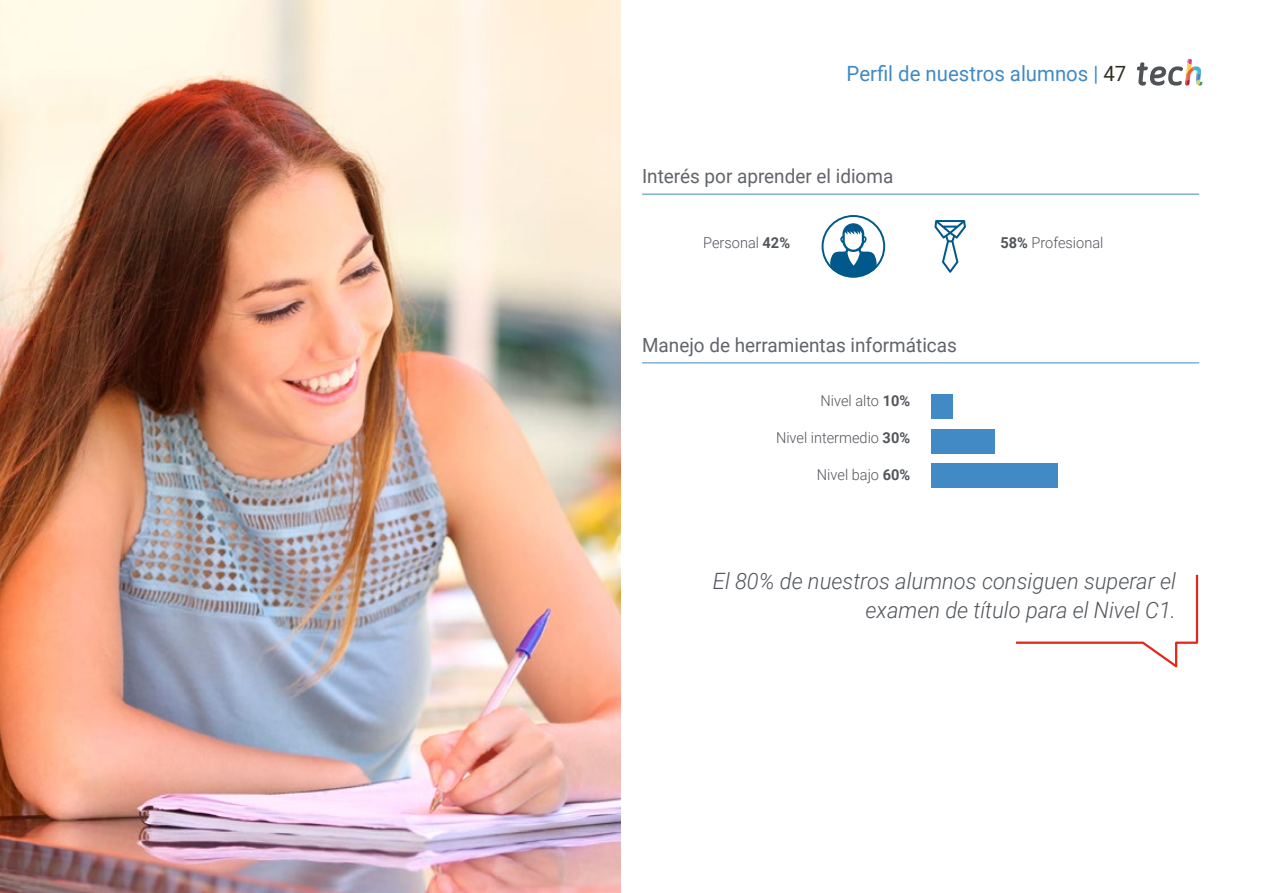
<style>
.page{position:relative;width:1263px;height:893px;background:#fff}
.page>*{position:absolute;margin:0;border:0;box-sizing:border-box;transform-origin:0 0}
.t1{font:italic 300 22.5px/28.5px "Roboto";color:#52555b;text-align:right}
.t2{font:21px "Roboto";color:#418ac5}
.t3{font:19.5px "Roboto";color:#61646a}
.t4{font:300 15px "Roboto";color:#52555b}
.s1{color:#312e20}
.s2{font-weight:700}
</style>
<div class="page">
<div style="left:931px;top:394px;width:21px;height:25px;background:#418ac5"></div>
<div style="left:931px;top:429px;width:64px;height:24px;background:#418ac5"></div>
<div style="left:931px;top:463px;width:127px;height:25px;background:#418ac5"></div>
<hr style="left:642px;top:362px;width:557px;height:1px;background:#418ac5">
<hr style="left:642px;top:194px;width:557px;height:1px;background:#418ac5">
<svg style="left:934px;top:220px;width:32px;height:53px"></svg>
<svg style="left:821px;top:215px;width:64px;height:63px"></svg>
<img style="left:0;top:0;width:621px;height:893px">
<svg style="left:1016px;top:574px;width:183px;height:94px"></svg>
<svg style="left:1137px;top:59px;width:65px;height:27px"></svg>
<p class="t2" style="left:847px;top:59px;width:281px">Perfil de nuestros alumnos | <span class="s1">47</span></p>
<p class="t3" style="left:642px;top:162px;width:253px">Interés por aprender el idioma</p>
<p class="t4" style="left:703px;top:232px;width:88px">Personal <span class="s2">42%</span></p>
<p class="t4" style="left:1000px;top:232px;width:104px"><span class="s2">58%</span> Profesional</p>
<p class="t3" style="left:642px;top:332px;width:316px">Manejo de herramientas informáticas</p>
<p class="t4" style="left:820px;top:390px;width:91px">Nivel alto <span class="s2">10%</span></p>
<p class="t4" style="left:776px;top:427px;width:136px">Nivel intermedio <span class="s2">30%</span></p>
<p class="t4" style="left:817px;top:464px;width:95px">Nivel bajo <span class="s2">60%</span></p>
<p class="t1" style="left:713px;top:566px;width:465px">El 80% de nuestros alumnos consiguen superar el examen de título para el Nivel C1.</p>
</div>
